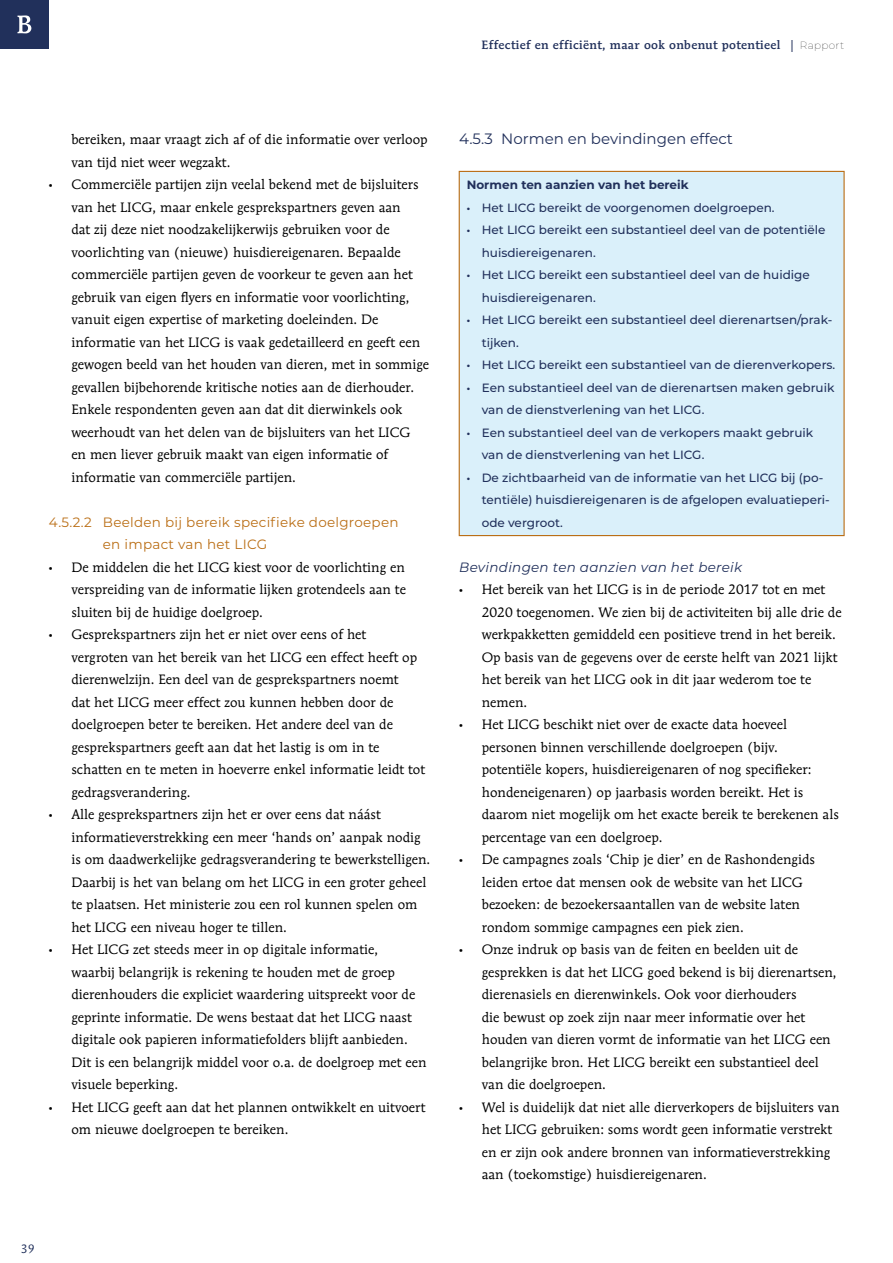
<style>
.page{position:relative;width:893px;height:1263px;background:#fff}
.page>*{position:absolute;margin:0;border:0;box-sizing:border-box;transform-origin:0 0}
.t1{font:15px "Montserrat";color:#21305b}
.t2{font:13.5px/22.5px "Mendoza Roman Std";color:#000}
.t3{font:13.5px/22.5px "Montserrat";letter-spacing:.02em;color:#ba6e15}
.t4{font:italic 13.5px "Montserrat";letter-spacing:.02em;color:#21305b}
.t5{font:500 12px/22.5px "Montserrat";color:#21305b}
.t6{font:500 12px "Mendoza Roman Std";letter-spacing:.03em;color:#21305b}
.t7{font:700 12px "Montserrat";color:#21305b}
.t8{font:12px "Mendoza Roman Std";color:#21305b}
.s1{font-family:"Montserrat";font-weight:100;font-size:10.5px;color:#000}
.s2{font-family:"Myriad Pro"}
.s3{font-family:"Myriad Pro";font-weight:400}
</style>
<div class="page">
<div style="left:0;top:0;width:49px;height:49px;background:#21305b"></div>
<svg style="left:17px;top:15px;width:14px;height:18px"></svg>
<div style="left:459px;top:171px;width:386px;height:365px;background:#daf0fa;border:1px solid #ba6e15"></div>
<p class="t6" style="left:481px;top:37px;width:364px">Effectief en efficiënt, maar ook onbenut potentieel | <span class="s1">Rapport</span></p>
<p class="t2" style="left:71px;top:128px;width:358px">bereiken, maar vraagt zich af of die informatie over verloop van tijd niet weer wegzakt.</p>
<p class="t2" style="left:71px;top:173px;width:359px;text-indent:-23px"><span class="s2">•</span> Commerciële partijen zijn veelal bekend met de bijsluiters van het LICG, maar enkele gesprekspartners geven aan<br>dat zij deze niet noodzakelijkerwijs gebruiken voor de voorlichting van (nieuwe) huisdiereigenaren. Bepaalde commerciële partijen geven de voorkeur te geven aan het gebruik van eigen flyers en informatie voor voorlichting, vanuit eigen expertise of marketing doeleinden. De informatie van het LICG is vaak gedetailleerd en geeft een gewogen beeld van het houden van dieren, met in sommige gevallen bijbehorende kritische noties aan de dierhouder.<br>Enkele respondenten geven aan dat dit dierwinkels ook weerhoudt van het delen van de bijsluiters van het LICG<br>en men liever gebruik maakt van eigen informatie of informatie van commerciële partijen.</p>
<p class="t3" style="left:103px;top:510px;width:297px;text-indent:-54px">4.5.2.2 Beelden bij bereik specifieke doelgroepen en impact van het LICG</p>
<p class="t2" style="left:71px;top:556px;width:336px;text-align:justify;text-indent:-23px"><span class="s2">•</span> De middelen die het LICG kiest voor de voorlichting en verspreiding van de informatie lijken grotendeels aan te sluiten bij de huidige doelgroep.</p>
<p class="t2" style="left:71px;top:623px;width:355px;text-indent:-23px"><span class="s2">•</span> Gesprekspartners zijn het er niet over eens of het vergroten van het bereik van het LICG een effect heeft op dierenwelzijn. Een deel van de gesprekspartners noemt<br>dat het LICG meer effect zou kunnen hebben door de doelgroepen beter te bereiken. Het andere deel van de gesprekspartners geeft aan dat het lastig is om in te schatten en te meten in hoeverre enkel informatie leidt tot gedragsverandering.</p>
<p class="t2" style="left:71px;top:803px;width:360px;text-indent:-23px"><span class="s2">•</span> Alle gesprekspartners zijn het er over eens dat náást informatieverstrekking een meer ‘hands on’ aanpak nodig is om daadwerkelijke gedragsverandering te bewerkstelligen.<br>Daarbij is het van belang om het LICG in een groter geheel te plaatsen. Het ministerie zou een rol kunnen spelen om het LICG een niveau hoger te tillen.</p>
<p class="t2" style="left:71px;top:938px;width:357px;text-indent:-23px"><span class="s2">•</span> Het LICG zet steeds meer in op digitale informatie,<br>waarbij belangrijk is rekening te houden met de groep dierenhouders die expliciet waardering uitspreekt voor de geprinte informatie. De wens bestaat dat het LICG naast digitale ook papieren informatiefolders blijft aanbieden.<br>Dit is een belangrijk middel voor o.a. de doelgroep met een visuele beperking.</p>
<p class="t2" style="left:71px;top:1096px;width:356px;text-indent:-23px"><span class="s2">•</span> Het LICG geeft aan dat het plannen ontwikkelt en uitvoert om nieuwe doelgroepen te bereiken.</p>
<p class="t8" style="left:21px;top:1241px;width:16px">39</p>
<p class="t1" style="left:459px;top:128px;width:275px">4.5.3 Normen en bevindingen effect</p>
<p class="t7" style="left:467px;top:176px;width:223px">Normen ten aanzien van het bereik</p>
<p class="t5" style="left:467px;top:196px;width:309px"><span class="s3">•</span> Het LICG bereikt de voorgenomen doelgroepen.</p>
<p class="t5" style="left:482px;top:218px;width:345px;text-indent:-15px"><span class="s3">•</span> Het LICG bereikt een substantieel deel van de potentiële huisdiereigenaren.</p>
<p class="t5" style="left:482px;top:263px;width:330px;text-indent:-15px"><span class="s3">•</span> Het LICG bereikt een substantieel deel van de huidige huisdiereigenaren.</p>
<p class="t5" style="left:482px;top:308px;width:352px;text-indent:-15px"><span class="s3">•</span> Het LICG bereikt een substantieel deel dierenartsen/prak&shy;tijken.</p>
<p class="t5" style="left:467px;top:353px;width:370px"><span class="s3">•</span> Het LICG bereikt een substantieel van de dierenverkopers.</p>
<p class="t5" style="left:482px;top:376px;width:354px;text-indent:-15px"><span class="s3">•</span> Een substantieel deel van de dierenartsen maken gebruik van de dienstverlening van het LICG.</p>
<p class="t5" style="left:482px;top:421px;width:333px;text-indent:-15px"><span class="s3">•</span> Een substantieel deel van de verkopers maakt gebruik van de dienstverlening van het LICG.</p>
<p class="t5" style="left:482px;top:466px;width:350px;text-indent:-15px"><span class="s3">•</span> De zichtbaarheid van de informatie van het LICG bij (po&shy;tentiële) huisdiereigenaren is de afgelopen evaluatieperi&shy;ode vergroot.</p>
<p class="t4" style="left:459px;top:557px;width:284px">Bevindingen ten aanzien van het bereik</p>
<p class="t2" style="left:482px;top:578px;width:361px;text-indent:-23px"><span class="s2">•</span> Het bereik van het LICG is in de periode 2017 tot en met 2020 toegenomen. We zien bij de activiteiten bij alle drie de werkpakketten gemiddeld een positieve trend in het bereik.<br>Op basis van de gegevens over de eerste helft van 2021 lijkt het bereik van het LICG ook in dit jaar wederom toe te nemen.</p>
<p class="t2" style="left:482px;top:713px;width:359px;text-indent:-23px"><span class="s2">•</span> Het LICG beschikt niet over de exacte data hoeveel personen binnen verschillende doelgroepen (bijv. potentiële kopers, huisdiereigenaren of nog specifieker: hondeneigenaren) op jaarbasis worden bereikt. Het is daarom niet mogelijk om het exacte bereik te berekenen als percentage van een doelgroep.</p>
<p class="t2" style="left:482px;top:848px;width:335px;text-indent:-23px"><span class="s2">•</span> De campagnes zoals ‘Chip je dier’ en de Rashondengids leiden ertoe dat mensen ook de website van het LICG bezoeken: de bezoekersaantallen van de website laten rondom sommige campagnes een piek zien.</p>
<p class="t2" style="left:482px;top:938px;width:356px;text-indent:-23px"><span class="s2">•</span> Onze indruk op basis van de feiten en beelden uit de gesprekken is dat het LICG goed bekend is bij dierenartsen, dierenasiels en dierenwinkels. Ook voor dierhouders<br>die bewust op zoek zijn naar meer informatie over het houden van dieren vormt de informatie van het LICG een belangrijke bron. Het LICG bereikt een substantieel deel van die doelgroepen.</p>
<p class="t2" style="left:482px;top:1096px;width:359px;text-indent:-23px"><span class="s2">•</span> Wel is duidelijk dat niet alle dierverkopers de bijsluiters van het LICG gebruiken: soms wordt geen informatie verstrekt en er zijn ook andere bronnen van informatieverstrekking aan (toekomstige) huisdiereigenaren.</p>
</div>
